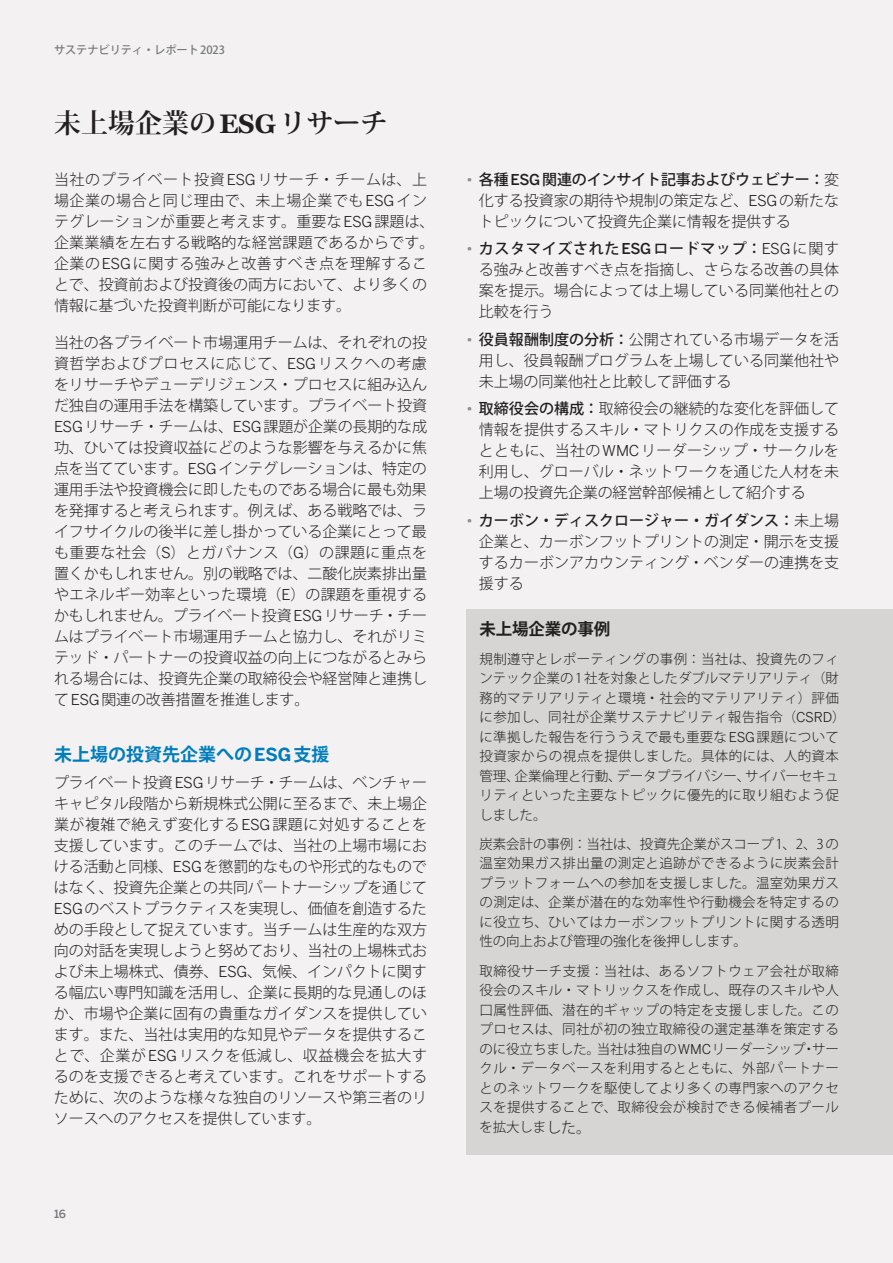
<style>
.page{position:relative;width:893px;height:1263px;background:#f3f1f2}
.page>*{position:absolute;margin:0;border:0;box-sizing:border-box;transform-origin:0 0}
.t1{font:700 27px "Koz Min Pr 6 N";color:#231f20}
.t2{font:700 18px "Koz Go Pro";color:#007dbb}
.t3{font:700 16.5px "Koz Go Pro";letter-spacing:-.01em;color:#231f20}
.t4{font:300 15px/21px "Koz Go Pro";color:#231f20;text-align:justify}
.t5{font:300 13.5px/19.5px "Koz Go Pro";letter-spacing:.025em;color:#231f20;text-align:justify}
.t6{font:500 11.25px "Koz Go Pro";letter-spacing:-.01em;color:#76787b}
.t7{font:500 11.25px "Benton Sans";color:#76787b}
.s1{font-family:"Miller Text"}
.s2{font-family:"Benton Sans";font-weight:400}
.s3{font-family:"Benton Sans"}
.s4{font-family:"Benton Sans";font-weight:400;color:#988b87}
.s5{font-weight:500}
.s6{font-family:"Benton Sans";font-weight:500}
.s7{font-size:15px}
</style>
<div class="page">
<div style="left:466px;top:609px;width:427px;height:546px;background:#d7d4d4"></div>
<p class="t6" style="left:54px;top:43px;width:173px">サステナビリティ・レポート 2023</p>
<h1 class="t1" style="left:54px;top:108px;width:335px">未上場企業の<span class="s1">ESG</span>リサーチ</h1>
<p class="t4" style="left:54px;top:169px;width:382px;text-align:left">当社のプライベート投資<span class="s2">ESG</span>リサーチ・チームは、上場企業の場合と同じ理由で、未上場企業でも<span class="s2">ESG</span>インテグレーションが重要と考えます。重要な<span class="s2">ESG</span>課題は、企業業績を左右する戦略的な経営課題であるからです。企業の<span class="s2">ESG</span>に関する強みと改善すべき点を理解することで、投資前および投資後の両方において、より多くの情報に基づいた投資判断が可能になります。</p>
<p class="t4" style="left:54px;top:332px;width:375px">当社の各プライベート市場運用チームは、それぞれの投資哲学およびプロセスに応じて、<span class="s2">ESG</span>リスクへの考慮をリサーチやデューデリジェンス・プロセスに組み込んだ独自の運用手法を構築しています。プライベート投資<span class="s2">ESG</span>リサーチ・チームは、<span class="s2">ESG</span>課題が企業の長期的な成功、ひいては投資収益にどのような影響を与えるかに焦点を当てています。<span class="s2">ESG</span>インテグレーションは、特定の運用手法や投資機会に即したものである場合に最も効果を発揮すると考えられます。例えば、ある戦略では、ライフサイクルの後半に差し掛かっている企業にとって最も重要な社会（<span class="s2">S</span>）とガバナンス（<span class="s2">G</span>）の課題に重点を置くかもしれません。別の戦略では、二酸化炭素排出量やエネルギー効率といった環境（<span class="s2">E</span>）の課題を重視するかもしれません。プライベート投資<span class="s2">ESG</span>リサーチ・チームはプライベート市場運用チームと協力し、それがリミテッド・パートナーの投資収益の向上につながるとみられる場合には、投資先企業の取締役会や経営陣と連携して<span class="s2">ESG</span>関連の改善措置を推進します。</p>
<p class="t2" style="left:54px;top:743px;width:277px">未上場の投資先企業への<span class="s3">ESG</span>支援</p>
<p class="t4" style="left:54px;top:772px;width:375px">プライベート投資<span class="s2">ESG</span>リサーチ・チームは、ベンチャーキャピタル段階から新規株式公開に至るまで、未上場企業が複雑で絶えず変化する<span class="s2">ESG</span>課題に対処することを支援しています。このチームでは、当社の上場市場における活動と同様、<span class="s2">ESG</span>を懲罰的なものや形式的なものではなく、投資先企業との共同パートナーシップを通じて<span class="s2">ESG</span>のベストプラクティスを実現し、価値を創造するための手段として捉えています。当チームは生産的な双方向の対話を実現しようと努めており、当社の上場株式および未上場株式、債券、<span class="s2">ESG</span>、気候、インパクトに関する幅広い専門知識を活用し、企業に長期的な見通しのほか、市場や企業に固有の貴重なガイダンスを提供しています。また、当社は実用的な知見やデータを提供することで、企業が<span class="s2">ESG</span>リスクを低減し、収益機会を拡大するのを支援できると考えています。これをサポートするために、次のような様々な独自のリソースや第三者のリソースへのアクセスを提供しています。</p>
<p class="t7" style="left:54px;top:1207px;width:14px">16</p>
<p class="t4" style="left:479px;top:169px;width:362px;text-indent:-13px"><span class="s4">•</span> <span class="s5">各種</span><span class="s6">ESG</span><span class="s5">関連のインサイト記事およびウェビナー：</span>変化する投資家の期待や規制の策定など、<span class="s2">ESG</span>の新たなトピックについて投資先企業に情報を提供する</p>
<p class="t4" style="left:479px;top:238px;width:362px;text-indent:-13px"><span class="s4">•</span> <span class="s5">カスタマイズされた</span><span class="s6">ESG</span><span class="s5">ロードマップ：</span><span class="s2">ESG</span>に関する強みと改善すべき点を指摘し、さらなる改善の具体案を提示。場合によっては上場している同業他社との比較を行う</p>
<p class="t4" style="left:479px;top:329px;width:362px;text-indent:-13px"><span class="s4">•</span> <span class="s5">役員報酬制度の分析：</span>公開されている市場データを活用し、役員報酬プログラムを上場している同業他社や未上場の同業他社と比較して評価する</p>
<p class="t4" style="left:479px;top:398px;width:362px;text-indent:-13px"><span class="s4">•</span> <span class="s5">取締役会の構成：</span>取締役会の継続的な変化を評価して情報を提供するスキル・マトリクスの作成を支援するとともに、当社の<span class="s2">WMC</span>リーダーシップ・サークルを利用し、グローバル・ネットワークを通じた人材を未上場の投資先企業の経営幹部候補として紹介する</p>
<p class="t4" style="left:479px;top:510px;width:362px;text-indent:-13px"><span class="s4">•</span> <span class="s5">カーボン・ディスクロージャー・ガイダンス：</span>未上場企業と、カーボンフットプリントの測定・開示を支援するカーボンアカウンティング・ベンダーの連携を支援する</p>
<p class="t3" style="left:479px;top:618px;width:132px">未上場企業の事例</p>
<p class="t5" style="left:479px;top:649px;width:368px;text-align:left">規制遵守とレポーティングの事例：当社は、投資先のフィンテック企業の 1社を対象としたダブルマテリアリティ（財務的マテリアリティと環境・社会的マテリアリティ）評価に参加し、同社が企業サステナビリティ報告指令（<span class="s2">CSRD</span>）に準拠した報告を行ううえで最も重要な<span class="s2">ESG</span>課題について投資家からの視点を提供しました。具体的には、人的資本管理、企業倫理と行動、データプライバシー、サイバーセキュリティといった主要なトピックに優先的に取り組むよう促しました。</p>
<p class="t5" style="left:479px;top:834px;width:361px">炭素会計の事例：当社は、投資先企業がスコープ 1、2、3の温室効果ガス排出量の測定と追跡ができるように炭素会計プラットフォームへの参加を支援しました。温室効果ガスの測定は、企業が潜在的な効率性や行動機会を特定するのに役立ち、ひいてはカーボンフットプリントに関する透明性の向上および管理の強化を後押しします。</p>
<p class="t5" style="left:479px;top:961px;width:361px">取締役サーチ支援：当社は、あるソフトウェア会社が取締役会のスキル・マトリックスを作成し、既存のスキルや人口属性評価、潜在的ギャップの特定を支援しました。このプロセスは、同社が初の独立取締役の選定基準を策定するのに役立ちました。当社は独自の<span class="s2">WMC</span>リーダーシップ・サークル・データベースを利用するとともに、外部パートナーとのネットワークを駆使してより多くの専門家へのアクセスを提供することで、取締役会が検討できる候補者プールを拡大しま<span class="s7">した。</span></p>
</div>
